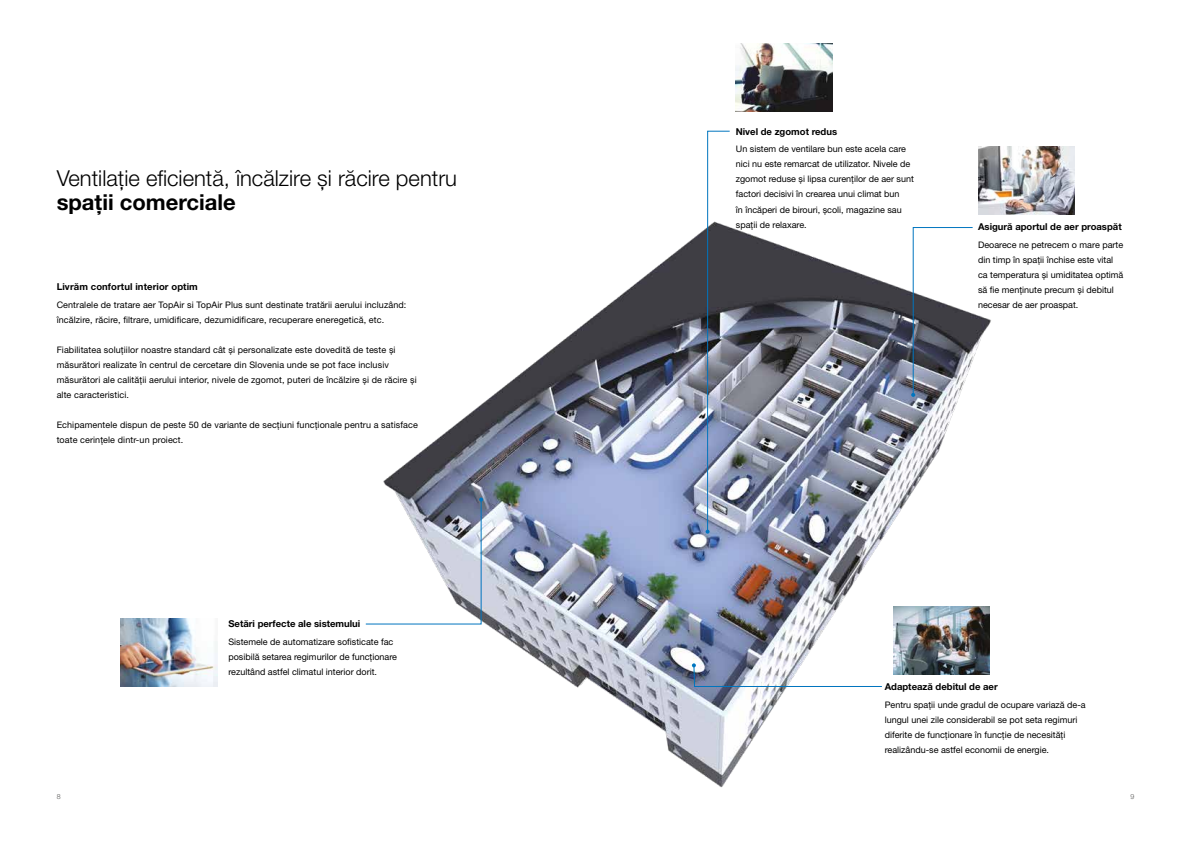
<style>
.page{position:relative;width:1191px;height:842px;background:#fff}
.page>*{position:absolute;margin:0;border:0;box-sizing:border-box;transform-origin:0 0}
.t1{font:300 22px "Helvetica Neue LT Pro";color:#000}
.t2{font:700 22px "Helvetica Neue LT Pro";color:#000}
.t3{font:700 9.5px "Helvetica Neue LT Pro";color:#000}
.t4{font:9px/15px "Helvetica Neue LT Pro";color:#000}
.t5{font:300 7px "Helvetica Neue LT Pro";color:#575756}
</style>
<div class="page">
<img style="left:383px;top:227px;width:608px;height:561px">
<svg style="left:365px;top:497px;width:118px;height:128px"></svg>
<svg style="left:911px;top:227px;width:62px;height:170px"></svg>
<img style="left:893px;top:607px;width:96px;height:68px">
<img style="left:121px;top:619px;width:96px;height:68px">
<svg style="left:692px;top:663px;width:191px;height:24px"></svg>
<svg style="left:705px;top:130px;width:25px;height:404px"></svg>
<img style="left:736px;top:44px;width:96px;height:68px">
<img style="left:978px;top:146px;width:96px;height:68px">
<h1 class="t1" style="left:57px;top:165px;width:402px">Ventilație eficientă, încălzire și răcire pentru</h1>
<h1 class="t2" style="left:57px;top:188px;width:181px">spații comerciale</h1>
<p class="t3" style="left:57px;top:281px;width:143px">Livrăm confortul interior optim</p>
<p class="t4" style="left:57px;top:297px;width:351px">Centralele de tratare aer TopAir si TopAir Plus sunt destinate tratării aerului incluzând: încălzire, răcire, filtrare, umidificare, dezumidificare, recuperare eneregetică, etc.</p>
<p class="t4" style="left:57px;top:342px;width:361px">Fiabilitatea soluțiilor noastre standard cât și personalizate este dovedită de teste și măsurători realizate în centrul de cercetare din Slovenia unde se pot face inclusiv măsurători ale calității aerului interior, nivele de zgomot, puteri de încălzire și de răcire și alte caracteristici.</p>
<p class="t4" style="left:57px;top:417px;width:362px">Echipamentele dispun de peste 50 de variante de secțiuni funcționale pentru a satisface toate cerințele dintr-un proiect.</p>
<p class="t3" style="left:228px;top:617px;width:133px">Setări perfecte ale sistemului</p>
<p class="t4" style="left:228px;top:634px;width:170px">Sistemele de automatizare sofisticate fac posibilă setarea regimurilor de funcționare rezultând astfel climatul interior dorit.</p>
<p class="t3" style="left:736px;top:125px;width:103px">Nivel de zgomot redus</p>
<p class="t4" style="left:736px;top:142px;width:180px">Un sistem de ventilare bun este acela care nici nu este remarcat de utilizator. Nivele de zgomot reduse și lipsa curenților de aer sunt factori decisivi în crearea unui climat bun<br>în încăperi de birouri, școli, magazine sau spații de relaxare.</p>
<p class="t3" style="left:978px;top:220px;width:145px">Asigură aportul de aer proaspăt</p>
<p class="t4" style="left:978px;top:237px;width:147px">Deoarece ne petrecem o mare parte din timp în spații închise este vital ca temperatura și umiditatea optimă să fie menținute precum și debitul necesar de aer proaspat.</p>
<p class="t3" style="left:884px;top:681px;width:114px">Adaptează debitul de aer</p>
<p class="t4" style="left:884px;top:697px;width:202px">Pentru spații unde gradul de ocupare variază de-a lungul unei zile considerabil se pot seta regimuri diferite de funcționare în funcție de necesități realizându-se astfel economii de energie.</p>
<p class="t5" style="left:57px;top:792px;width:5px">8</p>
<p class="t5" style="left:1130px;top:792px;width:5px">9</p>
</div>
